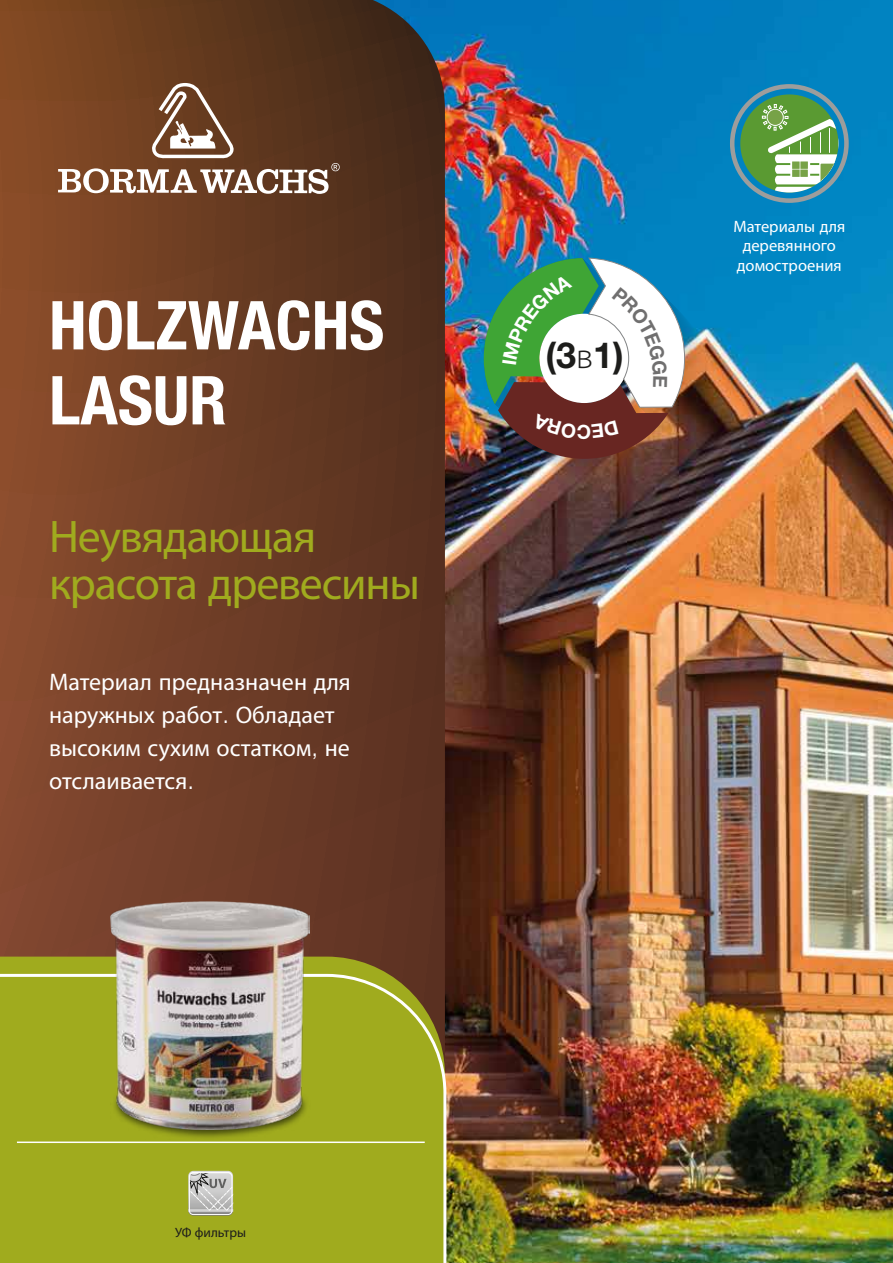
<style>
.page{position:relative;width:893px;height:1263px;background:#fff}
.page>*{position:absolute;margin:0;border:0;box-sizing:border-box;transform-origin:0 0}
.t1{font:700 condensed 67.5px/75px "Helvetica Neue";color:#fff}
.t2{font:45.9px/47.8px "Myriad Pro";letter-spacing:-.025em;color:#a0ab1e}
.t3{font:700 36px "Helvetica Neue LT Std";color:#1d1d1b}
.t4{font:24px/33px "Myriad Pro";color:#fff}
.t5{font:700 19.35px "Helvetica Neue LT Std";color:#fff}
.t6{font:16.5px/19.5px "Myriad Pro";color:#fff;text-align:center}
.t7{font:13.5px "Myriad Pro";color:#1d1d1b}
.s1{font-family:"Helvetica Neue";font-weight:300}
.s2{font-family:"Myriad Pro";font-weight:300}
</style>
<div class="page">
<img style="left:445px;top:0;width:448px;height:1263px">
<svg style="left:0;top:0;width:445px;height:956px;background:#6b3c25"></svg>
<svg style="left:0;top:956px;width:445px;height:16px;background:#89811f"></svg>
<div style="left:0;top:972px;width:448px;height:291px;background:#a0ab1e"></div>
<svg style="left:58px;top:81px;width:282px;height:113px;background:#7e5841"></svg>
<hr style="left:17px;top:1141px;width:408px;height:2px;background:#fff">
<div style="left:740px;top:94px;width:98px;height:99px;background:#5a9a32;border-radius:50%"></div>
<div style="left:730px;top:84px;width:119px;height:119px;border:5px solid #9d9d9c;border-radius:50%"></div>
<svg style="left:762px;top:104px;width:77px;height:89px"></svg>
<img style="left:111px;top:1080px;width:199px;height:62px">
<img style="left:111px;top:901px;width:198px;height:228px">
<svg style="left:188px;top:1171px;width:45px;height:45px;background:#bebebb"></svg>
<img style="left:484px;top:257px;width:229px;height:230px">
<h1 class="t1" style="left:49px;top:287px;width:337px">HOLZWACHS<br>LASUR</h1>
<h2 class="t2" style="left:49px;top:511px;width:372px">Неувядающая красота древесины</h2>
<p class="t4" style="left:49px;top:665px;width:303px">Материал предназначен для наружных работ<span class="s1">.</span> Обладает высоким сухим остатком<span class="s1">,</span> не отслаивается<span class="s1">.</span></p>
<h3 class="t3" style="left:546px;top:333px;width:80px">(3<span class="s2">в</span>1)</h3>
<p class="t5" style="left:591px;top:444px;width:16px;rotate:-180deg">C</p>
<p class="t6" style="left:733px;top:216px;width:113px">Материалы для деревянного домостроения</p>
<p class="t7" style="left:175px;top:1224px;width:73px">УФ фильтры</p>
</div>
